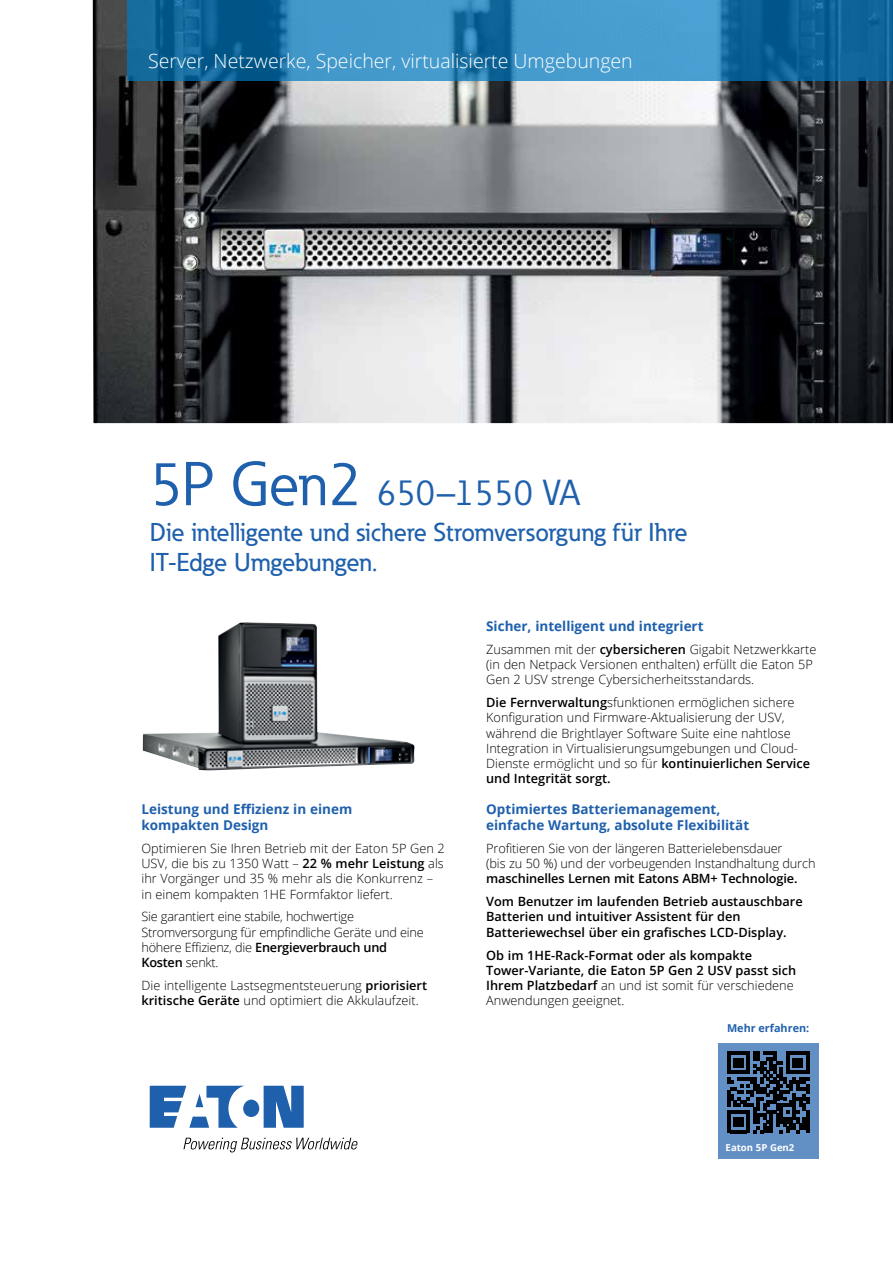
<style>
.page{position:relative;width:893px;height:1263px;background:#fff}
.page>*{position:absolute;margin:0;border:0;box-sizing:border-box;transform-origin:0 0}
.t1{font:35.7px "Eaton";letter-spacing:-.01em;color:#1f60ad}
.t2{font:500 25.5px/30.6px "Eaton";color:#1f60ad}
.t3{font:300 19.5px "Open Sans";color:#fff}
.t4{font:700 13.5px/16.2px "Open Sans";color:#1f60ad}
.t5{font:300 12.75px/15.3px "Open Sans";color:#000}
.t6{font:600 12.75px/15.3px "Open Sans";color:#000}
.t7{font:300 12.75px/15.3px "Open Sans";letter-spacing:-.02em;color:#000}
.t8{font:700 10.8px "Open Sans";color:#1f60ad}
.t9{font:700 9.6px "Open Sans";color:#fff}
.s1{font-size:61.05px}
.s2{font-weight:600}
.s3{font-style:inherit}
.s4{font-weight:300}
</style>
<div class="page">
<img style="left:93px;top:0;width:800px;height:423px">
<svg style="left:127px;top:0;width:766px;height:80px;background:#297eb1"></svg>
<svg style="left:150px;top:1086px;width:154px;height:42px"></svg>
<svg style="left:183px;top:1138px;width:175px;height:14px"></svg>
<div style="left:718px;top:1043px;width:101px;height:116px;background:#6290c5"></div>
<svg style="left:727px;top:1051px;width:82px;height:82px"></svg>
<img style="left:143px;top:622px;width:271px;height:148px">
<h3 class="t3" style="left:148px;top:47px;width:486px">Server, Netzwerke, Speicher, virtualisierte Umgebungen</h3>
<h1 class="t1" style="left:150px;top:471px;width:432px"><span class="s1">5P Gen2</span> 650–1550 VA</h1>
<h2 class="t2" style="left:150px;top:516px;width:539px">Die intelligente und sichere Stromversorgung für Ihre<br>IT-Edge Umgebungen.</h2>
<p class="t4" style="left:141px;top:800px;width:212px">Leistung und Effizienz in einem kompakten Design</p>
<p class="t5" style="left:141px;top:840px;width:305px">Optimieren Sie Ihren Betrieb mit der Eaton 5P Gen 2<br>USV, die bis zu 1350 Watt – <span class="s2">22 % mehr Leistung</span> als ihr Vorgänger und 35 % mehr als die Konkurrenz – in einem kompakten 1HE Formfaktor liefert.</p>
<p class="t7" style="left:141px;top:909px;width:284px">Sie garantiert eine stabile, hochwertige Stromversorgung für empfindliche Geräte und eine höhere Effizienz, die <span class="s2">Energieverbrauch und Kosten</span> senkt.</p>
<p class="t5" style="left:141px;top:977px;width:287px">Die intelligente Lastsegmentsteuerung <span class="s2">priorisiert kritische Geräte</span> und optimiert die Akkulaufzeit.</p>
<p class="t4" style="left:486px;top:617px;width:219px">Sicher, intelligent und integriert</p>
<p class="t5" style="left:486px;top:641px;width:332px">Zusammen mit der <span class="s2">cybersicheren</span> Gigabit Netzwerkkarte (in den Netpack Versionen enthalten) erfüllt die Eaton 5P<br>Gen 2 USV strenge Cybersicherheitsstandards.</p>
<p class="t5" style="left:486px;top:694px;width:325px"><span class="s2">Die Fernverwaltung</span>sfunktionen ermöglichen sichere Konfiguration und Firmware-Aktualisierung der USV, während die Brightlayer Software Suite eine nahtlose Integration in Virtualisierungsumgebungen und Cloud-Dienste ermöglicht und so für <span class="s2">kontinuierlichen Service und Integrität sorgt.</span></p>
<p class="t4" style="left:486px;top:800px;width:264px">Optimiertes Batteriemanagement, einfache Wartung, absolute Flexibilität</p>
<p class="t5" style="left:486px;top:840px;width:331px">Profitieren Sie von der längeren Batterielebensdauer<br>(bis zu 50 %) und der vorbeugenden Instandhaltung durch</p>
<p class="t6" style="left:486px;top:867px;width:318px;line-height:22.8px">maschinelles Lernen mit Eatons ABM+ Technologie.<br>Vom Benutzer im laufenden Betrieb austauschbare</p>
<p class="t6" style="left:486px;top:909px;width:302px">Batterien und intuitiver Assistent für den<br>Batteriewechsel über ein grafisches LCD-Display.</p>
<p class="t6" style="left:486px;top:947px;width:311px">Ob im 1HE-Rack-Format oder als kompakte Tower-Variante, die Eaton 5P Gen 2 <span class="s3">USV passt sich Ihrem Platzbedarf</span> <span class="s4">an und ist somit für verschiedene Anwendungen geeignet.</span></p>
<p class="t8" style="left:727px;top:1020px;width:84px">Mehr erfahren:</p>
<p class="t9" style="left:726px;top:1141px;width:70px">Eaton 5P Gen2</p>
</div>
